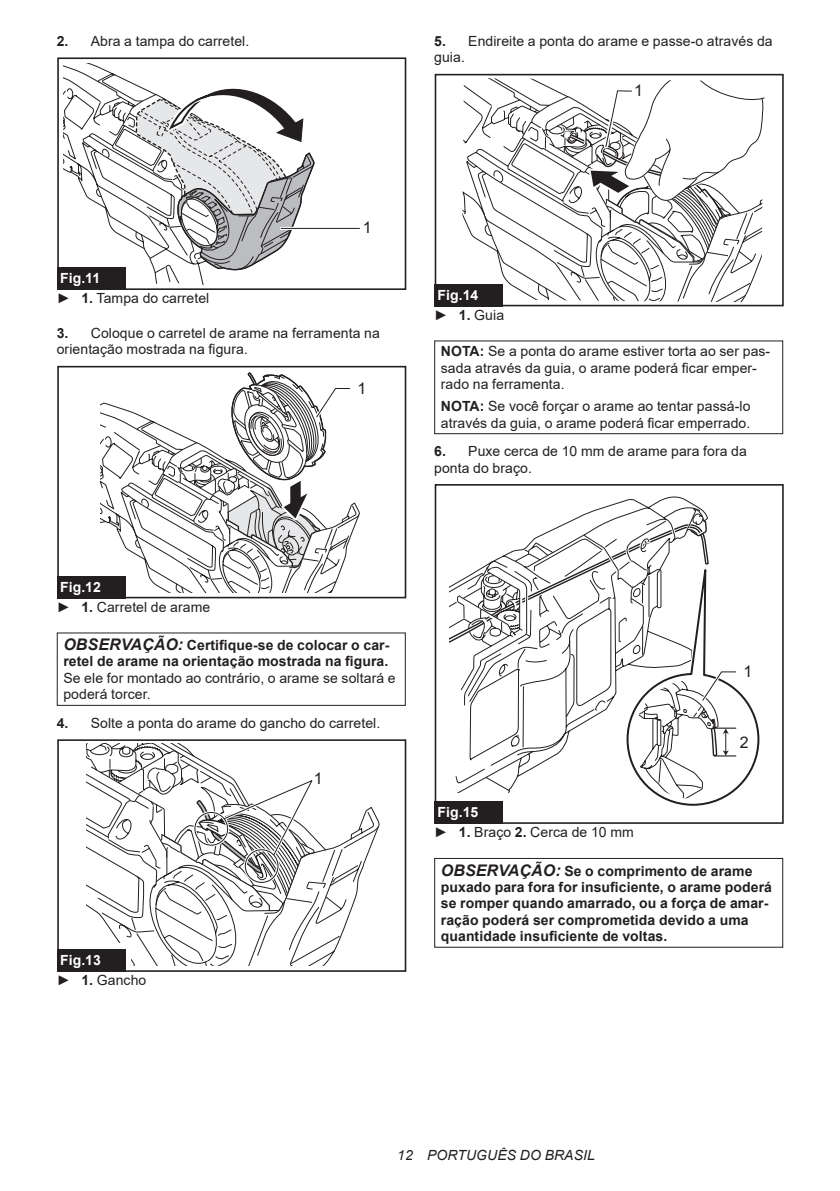
<style>
.page{position:relative;width:840px;height:1191px;background:#fff}
.page>*{position:absolute;margin:0;border:0;box-sizing:border-box;transform-origin:0 0}
.t1{font:16px "Arial";color:#231f20}
.t2{font:14px/16.4px "Arial";letter-spacing:.005em;color:#231f20}
.t3{font:700 14px/16.4px "Arial";letter-spacing:.005em;color:#231f20}
.t4{font:italic 14px "Arial";letter-spacing:.005em;color:#231f20}
.t5{font:700 14px/20.2px "Arial";color:#fff}
.s1{font-weight:700}
.s2{font-weight:700;color:#fff}
.s3{font-weight:400;color:#231f20}
.s4{color:#231f20}
.s5{font-style:italic;font-size:16px}
</style>
<div class="page">
<div style="left:57px;top:57px;width:349px;height:233px;border:2px solid #231f20"></div>
<svg style="left:63px;top:63px;width:252px;height:221px"></svg>
<hr style="left:281px;top:227px;width:74px;height:3px;background:#fff">
<hr style="left:281px;top:228px;width:78px;height:1px;background:#231f20">
<div style="left:57px;top:267px;width:68px;height:23px;background:#231f20"></div>
<div style="left:57px;top:366px;width:349px;height:232px;border:2px solid #231f20"></div>
<svg style="left:100px;top:372px;width:259px;height:221px"></svg>
<div style="left:57px;top:575px;width:68px;height:23px;background:#231f20"></div>
<div style="left:57px;top:632px;width:348px;height:74px;border:1px solid #231f20"></div>
<div style="left:57px;top:739px;width:349px;height:233px;border:2px solid #231f20"></div>
<svg style="left:86px;top:744px;width:292px;height:221px"></svg>
<div style="left:57px;top:949px;width:68px;height:23px;background:#231f20"></div>
<div style="left:434px;top:74px;width:349px;height:232px;border:2px solid #231f20"></div>
<svg style="left:462px;top:84px;width:21px;height:159px"></svg>
<svg style="left:483px;top:78px;width:281px;height:224px"></svg>
<div style="left:434px;top:284px;width:68px;height:22px;background:#231f20"></div>
<div style="left:434px;top:340px;width:348px;height:94px;border:1px solid #231f20"></div>
<div style="left:434px;top:484px;width:349px;height:340px;border:2px solid #231f20"></div>
<svg style="left:449px;top:506px;width:311px;height:300px"></svg>
<div style="left:434px;top:801px;width:68px;height:23px;background:#231f20"></div>
<div style="left:434px;top:858px;width:348px;height:89px;border:1px solid #231f20"></div>
<p class="t2" style="left:57px;top:33px;width:194px"><span class="s1">2.</span> Abra a tampa do carretel.</p>
<p class="t2" style="left:434px;top:33px;width:340px"><span class="s1">5.</span> Endireite a ponta do arame e passe-o através da guia.</p>
<p class="t1" style="left:633px;top:80px;width:10px">1</p>
<p class="t1" style="left:362px;top:216px;width:10px">1</p>
<p class="t2" style="left:57px;top:268px;width:154px;line-height:20.2px"><span class="s2">Fig.11<br></span>► <span class="s1">1.</span> Tampa do carretel</p>
<p class="t2" style="left:57px;top:325px;width:324px"><span class="s1">3.</span> Coloque o carretel de arame na ferramenta na orientação mostrada na figura.</p>
<p class="t1" style="left:357px;top:377px;width:10px">1</p>
<p class="t5" style="left:434px;top:285px;width:71px">Fig.14<br><span class="s3">►</span> <span class="s4">1.</span> <span class="s3">Guia</span></p>
<p class="t2" style="left:440px;top:343px;width:330px"><span class="s1">NOTA:</span> Se a ponta do arame estiver torta ao ser pas&shy;sada através da guia, o arame poderá ficar emper&shy;rado na ferramenta.</p>
<p class="t2" style="left:440px;top:398px;width:311px"><span class="s1">NOTA:</span> Se você forçar o arame ao tentar passá-lo através da guia, o arame poderá ficar emperrado.</p>
<p class="t2" style="left:434px;top:443px;width:314px"><span class="s1">6.</span> Puxe cerca de 10 mm de arame para fora da ponta do braço.</p>
<p class="t2" style="left:57px;top:576px;width:155px;line-height:20.2px"><span class="s2">Fig.12<br></span>► <span class="s1">1.</span> Carretel de arame</p>
<p class="t3" style="left:63px;top:637px;width:327px"><span class="s5">OBSERVAÇÃO:</span> Certifique-se de colocar o car&shy;retel de arame na orientação mostrada na figura.</p>
<p class="t2" style="left:63px;top:669px;width:333px">Se ele for montado ao contrário, o arame se soltará e poderá torcer.</p>
<p class="t2" style="left:57px;top:714px;width:325px"><span class="s1">4.</span> Solte a ponta do arame do gancho do carretel.</p>
<p class="t2" style="left:57px;top:950px;width:91px;line-height:20.2px"><span class="s2">Fig.13<br></span>► <span class="s1">1.</span> Gancho</p>
<p class="t1" style="left:313px;top:767px;width:10px">1</p>
<p class="t1" style="left:743px;top:660px;width:10px">1</p>
<p class="t1" style="left:739px;top:731px;width:10px">2</p>
<p class="t2" style="left:434px;top:802px;width:201px;line-height:20.2px"><span class="s2">Fig.15<br></span>► <span class="s1">1.</span> Braço <span class="s1">2.</span> Cerca de 10 mm</p>
<p class="t3" style="left:440px;top:862px;width:332px"><span class="s5">OBSERVAÇÃO:</span> Se o comprimento de arame puxado para fora for insuficiente, o arame poderá se romper quando amarrado, ou a força de amar&shy;ração poderá ser comprometida devido a uma quantidade insuficiente de voltas.</p>
<p class="t4" style="left:397px;top:1146px;width:199px">12 PORTUGUÊS DO BRASIL</p>
</div>
